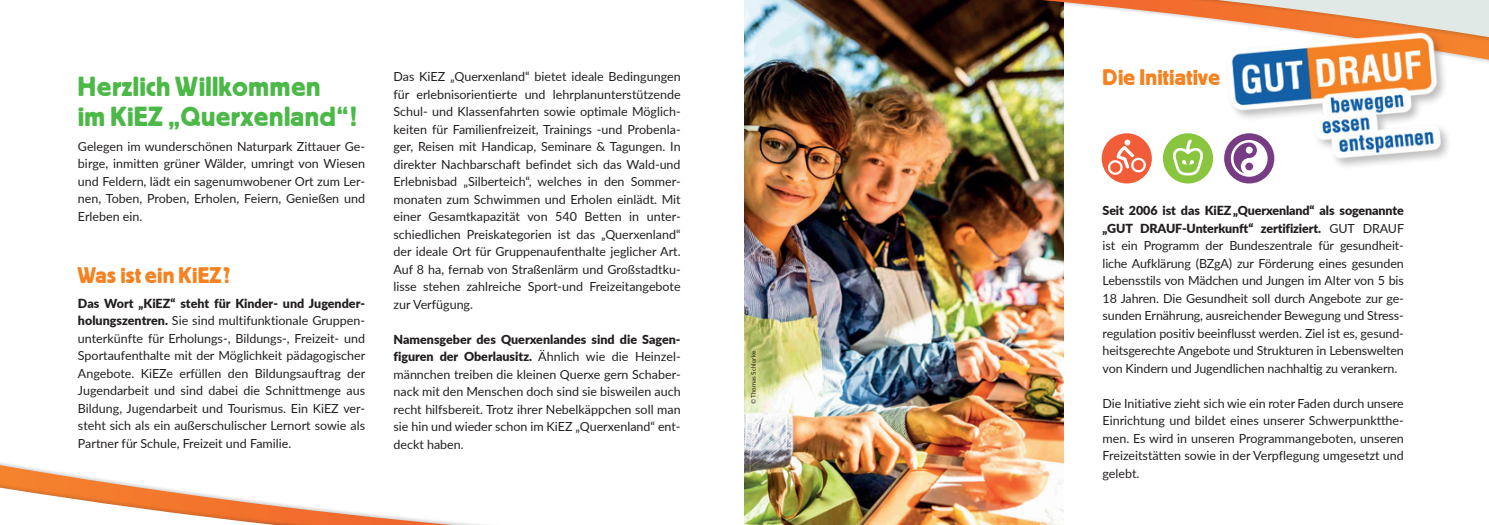
<style>
.page{position:relative;width:1489px;height:525px;background:#fff}
.page>*{position:absolute;margin:0;border:0;box-sizing:border-box;transform-origin:0 0}
.t1{font:27.5px/30px "Blohm Normal";color:#4cb848}
.t2{font:22.5px "Blohm Normal";color:#f58220}
.t3{font:12.5px/17.5px "Lato";color:#231f20;text-align:justify}
.t4{font:6.25px "Lato";color:#231f20}
.s1{font-weight:900}
</style>
<div class="page">
<img style="left:744px;top:64px;width:319px;height:460px">
<img style="left:744px;top:43px;width:744px;height:21px">
<svg style="left:1041px;top:43px;width:447px;height:17px"></svg>
<img style="left:744px;top:0;width:744px;height:43px">
<svg style="left:1217px;top:0;width:271px;height:37px;background:#dfe1d9"></svg>
<svg style="left:0;top:465px;width:112px;height:16px"></svg>
<img style="left:0;top:481px;width:470px;height:43px">
<svg style="left:0;top:487px;width:275px;height:37px"></svg>
<div style="left:1101px;top:133px;width:50px;height:50px;background:#f15c39;border-radius:50%"></div>
<svg style="left:1107px;top:139px;width:39px;height:36px"></svg>
<div style="left:1162px;top:133px;width:50px;height:50px;background:#89c53f;border-radius:50%"></div>
<svg style="left:1173px;top:139px;width:30px;height:36px"></svg>
<img style="left:1204px;top:4px;width:261px;height:180px">
<h1 class="t1" style="left:78px;top:71px;width:280px">Herzlich Willkommen<br>im KiEZ „Querxenland“!</h1>
<p class="t3" style="left:78px;top:137px;width:289px">Gelegen im wunderschönen Naturpark Zittauer Ge&shy;birge, inmitten grüner Wälder, umringt von Wiesen und Feldern, lädt ein sagenumwobener Ort zum Ler&shy;nen, Toben, Proben, Erholen, Feiern, Genießen und Erleben ein.</p>
<h2 class="t2" style="left:78px;top:262px;width:154px">Was ist ein KiEZ?</h2>
<p class="t3" style="left:78px;top:293px;width:289px"><span class="s1">Das Wort „KiEZ“ steht für Kinder- und Jugender&shy;holungszentren.</span> Sie sind multifunktionale Gruppen&shy;unterkünfte für Erholungs-, Bildungs-, Freizeit- und Sportaufenthalte mit der Möglichkeit pädagogischer Angebote. KiEZe erfüllen den Bildungsauftrag der Jugendarbeit und sind dabei die Schnittmenge aus Bildung, Jugendarbeit und Tourismus. Ein KiEZ ver&shy;steht sich als ein außerschulischer Lernort sowie als Partner für Schule, Freizeit und Familie.</p>
<p class="t3" style="left:393px;top:67px;width:289px">Das KiEZ „Querxenland“ bietet ideale Bedingungen für erlebnisorientierte und lehrplanunterstützende Schul- und Klassenfahrten sowie optimale Möglich&shy;keiten für Familienfreizeit, Trainings -und Probenla&shy;ger, Reisen mit Handicap, Seminare &amp; Tagungen. In direkter Nachbarschaft befindet sich das Wald-und Erlebnisbad „Silberteich“, welches in den Sommer&shy;monaten zum Schwimmen und Erholen einlädt. Mit einer Gesamtkapazität von 540 Betten in unter&shy;schiedlichen Preiskategorien ist das „Querxenland“ der ideale Ort für Gruppenaufenthalte jeglicher Art.<br>Auf 8 ha, fernab von Straßenlärm und Großstadtku&shy;lisse stehen zahlreiche Sport-und Freizeitangebote zur Verfügung.</p>
<p class="t3" style="left:393px;top:330px;width:289px"><span class="s1">Namensgeber des Querxenlandes sind die Sagen&shy;figuren der Oberlausitz.</span> Ähnlich wie die Heinzel&shy;männchen treiben die kleinen Querxe gern Schaber&shy;nack mit den Menschen doch sind sie bisweilen auch recht hilfsbereit. Trotz ihrer Nebelkäppchen soll man sie hin und wieder schon im KiEZ „Querxenland“ ent&shy;deckt haben.</p>
<p class="t4" style="left:749px;top:404px;width:55px;rotate:-90deg">© Thomas Schlorke</p>
<h2 class="t2" style="left:1102px;top:65px;width:119px">Die Initiative</h2>
<p class="t3" style="left:1102px;top:201px;width:303px"><span class="s1">Seit 2006 ist das KiEZ „Querxenland“ als sogenannte „GUT DRAUF-Unterkunft“ zertifiziert.</span> GUT DRAUF ist ein Programm der Bundeszentrale für gesundheit&shy;liche Aufklärung (BZgA) zur Förderung eines gesunden Lebensstils von Mädchen und Jungen im Alter von 5 bis 18 Jahren. Die Gesundheit soll durch Angebote zur ge&shy;sunden Ernährung, ausreichender Bewegung und Stress&shy;regulation positiv beeinflusst werden. Ziel ist es, gesund&shy;heitsgerechte Angebote und Strukturen in Lebenswelten von Kindern und Jugendlichen nachhaltig zu verankern.</p>
<p class="t3" style="left:1102px;top:394px;width:303px">Die Initiative zieht sich wie ein roter Faden durch unsere Einrichtung und bildet eines unserer Schwerpunktthe&shy;men. Es wird in unseren Programmangeboten, unseren Freizeitstätten sowie in der Verpflegung umgesetzt und gelebt.</p>
</div>
